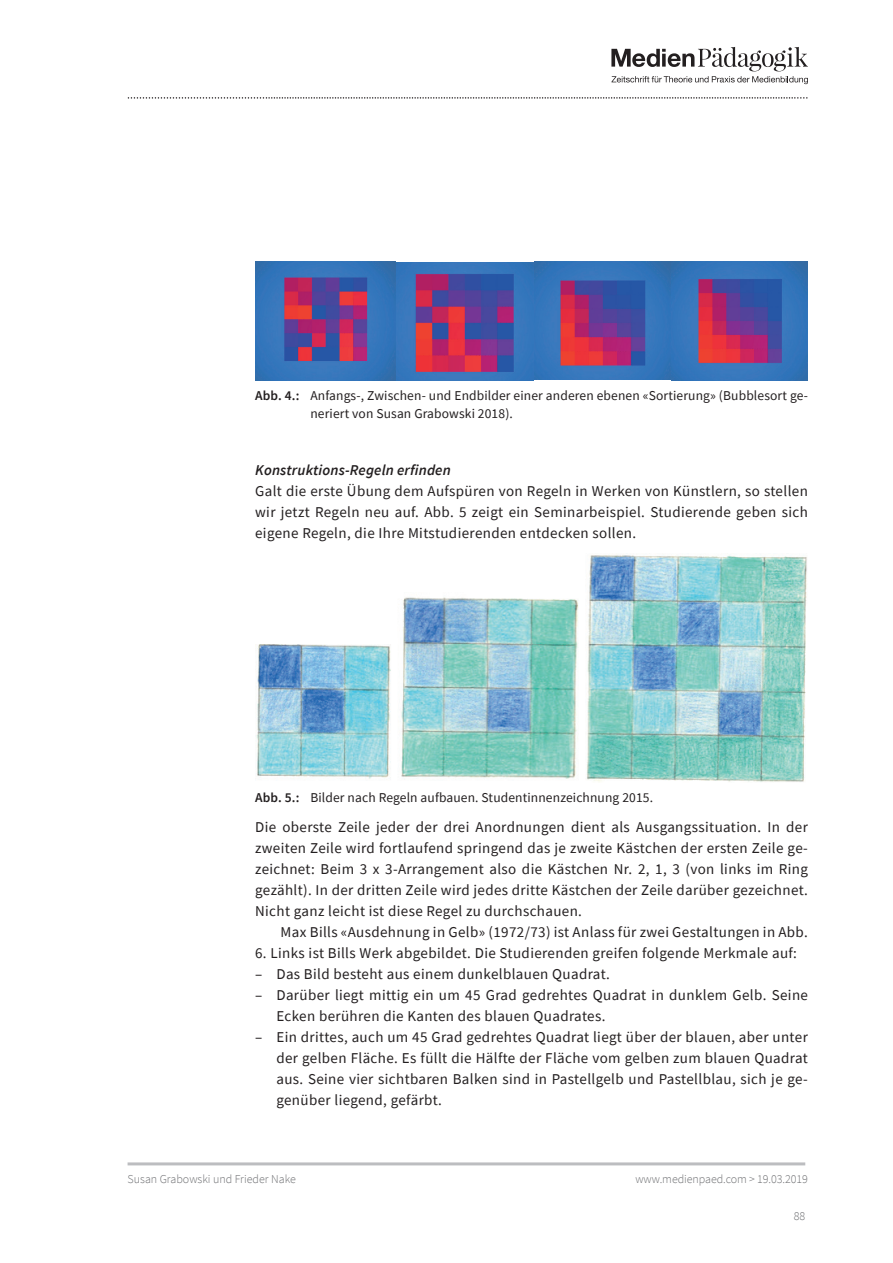
<style>
.page{position:relative;width:893px;height:1263px;background:#fff}
.page>*{position:absolute;margin:0;border:0;box-sizing:border-box;transform-origin:0 0}
.mp-text_ohne_Einzug{font:15px/21px "Source Sans Pro";letter-spacing:.025em;color:#231f20;text-align:justify}
.mp-text{font:15px "Source Sans Pro";letter-spacing:.025em;color:#231f20}
.mp-Titel3{font:italic 600 15px "Source Sans Pro";letter-spacing:.01em;color:#231f20}
.t1{font:13.5px/18px "Source Sans Pro";letter-spacing:.01em;color:#231f20}
.t2{font:300 12px "Source Sans Pro";color:#6c6d70}
.s1{font-weight:600}
</style>
<div class="page">
<hr style="left:128px;top:1162px;width:677px;height:3px;background:#bcbdc0">
<svg style="left:611px;top:47px;width:197px;height:37px"></svg>
<svg style="left:128px;top:97px;width:679px;height:2px"></svg>
<img style="left:255px;top:262px;width:140px;height:118px">
<img style="left:672px;top:262px;width:136px;height:118px">
<img style="left:255px;top:554px;width:552px;height:228px">
<img style="left:397px;top:262px;width:273px;height:118px">
<p class="t1" style="left:310px;top:386px;width:499px;text-indent:-55px"><span class="s1">Abb. 4.:</span> Anfangs-, Zwischen- und Endbilder einer anderen ebenen «Sortierung» (Bubblesort ge&shy;neriert von Susan Grabowski 2018).</p>
<h3 class="mp-Titel3" style="left:255px;top:460px;width:197px">Konstruktions-Regeln erfinden</h3>
<p class="mp-text_ohne_Einzug" style="left:255px;top:480px;width:554px">Galt die erste Übung dem Aufspüren von Regeln in Werken von Künstlern, so stellen wir jetzt Regeln neu auf. Abb. 5 zeigt ein Seminarbeispiel. Studierende geben sich eigene Regeln, die Ihre Mitstudierenden entdecken sollen.</p>
<p class="t1" style="left:255px;top:788px;width:400px"><span class="s1">Abb. 5.:</span> Bilder nach Regeln aufbauen. Studentinnenzeichnung 2015.</p>
<p class="mp-text_ohne_Einzug" style="left:255px;top:816px;width:554px">Die oberste Zeile jeder der drei Anordnungen dient als Ausgangssituation. In der zweiten Zeile wird fortlaufend springend das je zweite Kästchen der ersten Zeile ge&shy;zeichnet: Beim 3 x 3-Arrangement also die Kästchen Nr. 2, 1, 3 (von links im Ring gezählt). In der dritten Zeile wird jedes dritte Kästchen der Zeile darüber gezeichnet.<br>Nicht ganz leicht ist diese Regel zu durchschauen.</p>
<p class="mp-text" style="left:281px;top:922px;width:529px">Max Bills «Ausdehnung in Gelb» (1972/73) ist Anlass für zwei Gestaltungen in Abb.</p>
<p class="mp-text" style="left:255px;top:943px;width:543px">6. Links ist Bills Werk abgebildet. Die Studierenden greifen folgende Merkmale auf:</p>
<p class="mp-text_ohne_Einzug" style="left:255px;top:963px;width:356px">– Das Bild besteht aus einem dunkelblauen Quadrat.</p>
<p class="mp-text_ohne_Einzug" style="left:276px;top:984px;width:533px;text-indent:-21px">– Darüber liegt mittig ein um 45 Grad gedrehtes Quadrat in dunklem Gelb. Seine<br>Ecken berühren die Kanten des blauen Quadrates.</p>
<p class="mp-text_ohne_Einzug" style="left:276px;top:1026px;width:533px;text-indent:-21px">– Ein drittes, auch um 45 Grad gedrehtes Quadrat liegt über der blauen, aber unter der gelben Fläche. Es füllt die Hälfte der Fläche vom gelben zum blauen Quadrat aus. Seine vier sichtbaren Balken sind in Pastellgelb und Pastellblau, sich je ge&shy;genüber liegend, gefärbt.</p>
<p class="t2" style="left:128px;top:1171px;width:170px">Susan Grabowski und Frieder Nake</p>
<p class="t2" style="left:635px;top:1171px;width:174px">www.medienpaed.com &gt; 19.03.2019</p>
<p class="t2" style="left:794px;top:1208px;width:13px">88</p>
</div>
